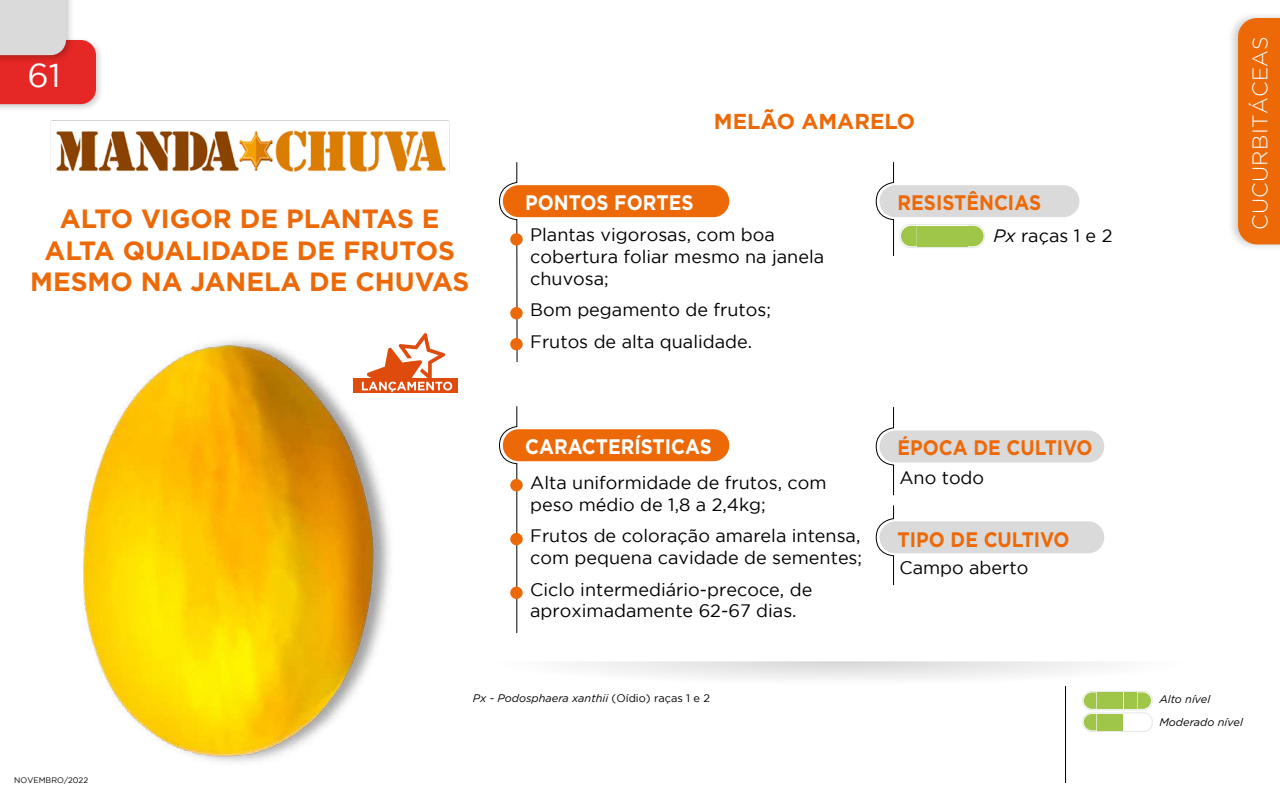
<style>
.page{position:relative;width:1280px;height:800px;background:#fff}
.page>*{position:absolute;margin:0;border:0;box-sizing:border-box;transform-origin:0 0}
.t1{font:33px "Gotham";color:#fff}
.t2{font:700 26.4px/31.7px "Gotham";color:#ed6907;text-align:center}
.t3{font:700 21.6px "Gotham";color:#ed6907}
.t4{font:300 21.1px "Gotham";letter-spacing:.015em;color:#fff}
.t5{font:700 21px "Gotham";color:#ed6907;scale:.9 1}
.t6{font:700 21px "Gotham";color:#fff;scale:.9 1}
.t7{font:18px/21.6px "Gotham";color:#000}
.t8{font:italic 11px/23.2px "Gotham";color:#000}
.t9{font:8px "Gotham";color:#000}
.s1{font-style:italic}
.s2{font-style:normal}
</style>
<div class="page">
<div style="left:0;top:36px;width:105px;height:77px;background:#000;opacity:.2"></div>
<svg style="left:0;top:0;width:96px;height:104px;background:#e28281"></svg>
<div style="left:880px;top:185px;width:199px;height:32px;background:#dadada;border-radius:16px"></div>
<svg style="left:876px;top:162px;width:18px;height:94px"></svg>
<div style="left:503px;top:429px;width:226px;height:32px;background:#ed6907;border-radius:16px"></div>
<svg style="left:499px;top:406px;width:18px;height:227px"></svg>
<div style="left:503px;top:185px;width:226px;height:32px;background:#ed6907;border-radius:16px"></div>
<svg style="left:499px;top:162px;width:19px;height:200px"></svg>
<div style="left:510px;top:233px;width:13px;height:13px;background:#ed6907;border-radius:50%"></div>
<div style="left:510px;top:479px;width:13px;height:12px;background:#ed6907;border-radius:50%"></div>
<div style="left:1082px;top:691px;width:71px;height:19px;border:1px solid #e6e6e6;border-radius:9px"></div>
<div style="left:1097px;top:692px;width:13px;height:17px;background:#9fc648"></div>
<div style="left:1110px;top:692px;width:13px;height:17px;background:#9fc648"></div>
<svg style="left:1138px;top:692px;width:13px;height:17px"></svg>
<div style="left:1124px;top:692px;width:13px;height:17px;background:#9fc648"></div>
<div style="left:1082px;top:713px;width:71px;height:19px;border:1px solid #e6e6e6;border-radius:9px"></div>
<div style="left:1097px;top:714px;width:13px;height:16px;background:#9fc648"></div>
<svg style="left:1084px;top:692px;width:12px;height:38px"></svg>
<div style="left:1110px;top:714px;width:13px;height:16px;background:#9fc648"></div>
<hr style="left:1065px;top:686px;width:1px;height:97px;background:#000">
<div style="left:880px;top:521px;width:224px;height:32px;background:#dadada;border-radius:16px"></div>
<svg style="left:876px;top:505px;width:18px;height:81px"></svg>
<div style="left:880px;top:431px;width:224px;height:32px;background:#dadada;border-radius:16px"></div>
<svg style="left:876px;top:407px;width:18px;height:89px"></svg>
<div style="left:1226px;top:10px;width:54px;height:242px;background:#000;opacity:.2"></div>
<div style="left:1238px;top:18px;width:42px;height:226px;background:#ed6907"></div>
<div style="left:899px;top:224px;width:86px;height:24px;border:1px solid #e6e6e6;border-radius:11px"></div>
<div style="left:917px;top:226px;width:17px;height:20px;background:#9fc648"></div>
<svg style="left:901px;top:226px;width:16px;height:20px"></svg>
<div style="left:934px;top:226px;width:16px;height:20px;background:#9fc648"></div>
<div style="left:510px;top:533px;width:13px;height:12px;background:#ed6907;border-radius:50%"></div>
<div style="left:510px;top:307px;width:13px;height:12px;background:#ed6907;border-radius:50%"></div>
<div style="left:510px;top:338px;width:13px;height:12px;background:#ed6907;border-radius:50%"></div>
<div style="left:510px;top:587px;width:13px;height:12px;background:#ed6907;border-radius:50%"></div>
<img style="left:50px;top:120px;width:400px;height:53px">
<img style="left:83px;top:340px;width:307px;height:422px">
<div style="left:951px;top:226px;width:16px;height:20px;background:#9fc648"></div>
<svg style="left:968px;top:226px;width:16px;height:20px"></svg>
<div style="left:353px;top:379px;width:105px;height:14px;background:#de4b0d"></div>
<svg style="left:362px;top:333px;width:90px;height:59px"></svg>
<h1 class="t1" style="left:27px;top:61px;width:35px">61</h1>
<h2 class="t2" style="left:30px;top:202px;width:441px">ALTO VIGOR DE PLANTAS E<br>ALTA QUALIDADE DE FRUTOS<br>MESMO NA JANELA DE CHUVAS</h2>
<p class="t3" style="left:714px;top:109px;width:203px">MELÃO AMARELO</p>
<p class="t6" style="left:525px;top:191px;width:188px">PONTOS FORTES</p>
<p class="t7" style="left:530px;top:225px;width:295px">Plantas vigorosas, com boa cobertura foliar mesmo na janela chuvosa;</p>
<p class="t7" style="left:530px;top:295px;width:242px;line-height:31.6px">Bom pegamento de frutos;<br>Frutos de alta qualidade.</p>
<p class="t6" style="left:525px;top:435px;width:209px">CARACTERÍSTICAS</p>
<p class="t7" style="left:530px;top:473px;width:298px">Alta uniformidade de frutos, com peso médio de 1,8 a 2,4kg;</p>
<p class="t7" style="left:530px;top:526px;width:333px">Frutos de coloração amarela intensa, com pequena cavidade de sementes;</p>
<p class="t7" style="left:530px;top:579px;width:284px">Ciclo intermediário-precoce, de aproximadamente 62-67 dias.</p>
<p class="t5" style="left:898px;top:190px;width:161px">RESISTÊNCIAS</p>
<p class="t7" style="left:993px;top:225px;width:121px"><span class="s1">Px</span> raças 1 e 2</p>
<p class="t5" style="left:898px;top:435px;width:218px">ÉPOCA DE CULTIVO</p>
<p class="t7" style="left:899px;top:468px;width:86px">Ano todo</p>
<p class="t5" style="left:898px;top:527px;width:193px">TIPO DE CULTIVO</p>
<p class="t7" style="left:899px;top:558px;width:131px">Campo aberto</p>
<p class="t4" style="left:1248px;top:230px;width:195px;rotate:-90deg">CUCURBITÁCEAS</p>
<p class="t9" style="left:14px;top:777px;width:75px">NOVEMBRO/2022</p>
<p class="t8" style="left:473px;top:687px;width:239px">Px - Podosphaera xanthii <span class="s2">(Oídio) raças 1 e 2</span></p>
<p class="t8" style="left:1159px;top:688px;width:85px">Alto nível<br>Moderado nível</p>
</div>
